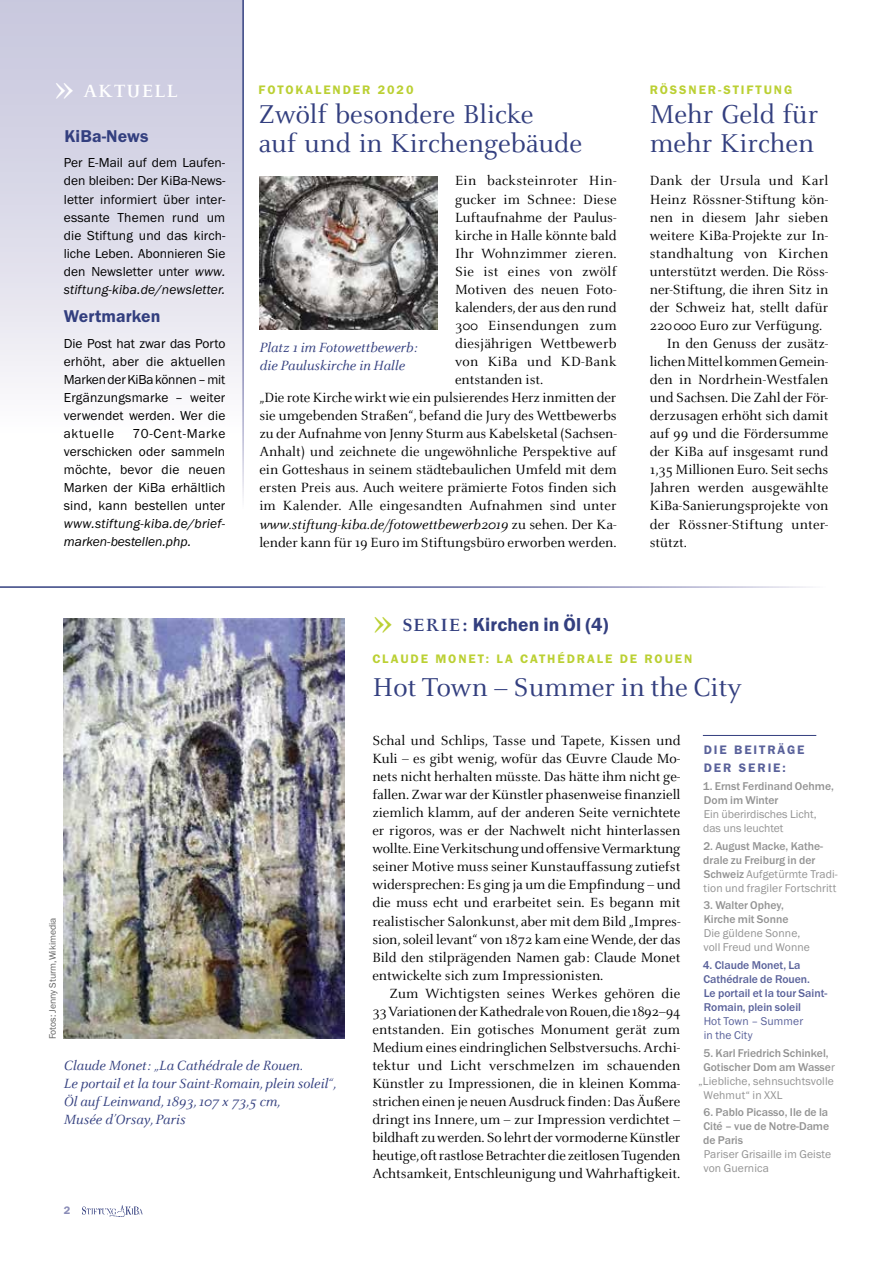
<style>
.page{position:relative;width:893px;height:1263px;background:#fff}
.page>*{position:absolute;margin:0;border:0;box-sizing:border-box;transform-origin:0 0}
.t1{font:28.5px/29.2px "Celeste OT";color:#333f7f}
.t2{font:19.5px "Franklin Gothic URW Dem";letter-spacing:.005em;color:#333f7f}
.t3{font:700 19.5px "Celeste OT";letter-spacing:.055em;color:#fff}
.t4{font:17.7px "Franklin Gothic URW Dem";letter-spacing:.005em;color:#333f7f}
.t5{font:14.7px/18px "Celeste OT";color:#000;text-align:justify}
.t6{font:italic 14.7px/18px "Celeste OT";color:#333f7f}
.t7{font:14.7px "Celeste OT";letter-spacing:.02em;color:#000}
.t8{font:italic 14.7px "Celeste OT";color:#000}
.t9{font:14.7px "Celeste OT";letter-spacing:.025em;color:#000}
.t10{font:13.5px/18px "Franklin Gothic URW Boo";letter-spacing:.01em;color:#000;text-align:justify}
.t11{font:13.5px/18px "Franklin Gothic URW Boo Ita";letter-spacing:.015em;color:#000}
.t12{font:12.75px "Franklin Gothic URW Dem";letter-spacing:.15em;color:#bbd033}
.t13{font:12.75px/18px "Franklin Gothic URW Dem";letter-spacing:.15em;color:#59619a}
.t14{font:500 11.7px/14.1px "Franklin Gothic URW";color:#939393}
.t15{font:11.7px/14.1px "Franklin Gothic URW Boo";letter-spacing:.01em;color:#939393}
.t16{font:500 11.7px/14.1px "Franklin Gothic URW";color:#59619a}
.t17{font:11.7px/14.1px "Franklin Gothic URW Boo";letter-spacing:.01em;color:#59619a}
.t18{font:11.25px "Franklin Gothic URW Dem";color:#8a8cb7}
.t19{font:9.75px "Franklin Gothic URW Boo";color:#636363}
.s1{font-family:"Times";font-weight:400;font-size:40.5px}
.s2{font-family:"Franklin Gothic URW Boo Ita"}
.s3{font-style:normal}
.s4{font-family:"Times";font-size:40.5px;color:#bbd033}
.s5{font-family:"Celeste OT";font-weight:700}
.s6{font-family:"Franklin Gothic URW";font-weight:500}
.s7{font-family:"Franklin Gothic URW Boo";font-weight:400}
</style>
<div class="page">
<img style="left:83px;top:1205px;width:60px;height:11px">
<div style="left:0;top:0;width:242px;height:510px;background:linear-gradient(to bottom,#c4c3db,#fff)"></div>
<img style="left:259px;top:176px;width:179px;height:154px">
<img style="left:64px;top:619px;width:280px;height:419px">
<hr style="left:703px;top:735px;width:113px;height:1px;background:#333f7f">
<h2 class="t3" style="left:54px;top:80px;width:125px"><span class="s1">»</span> AKTUELL</h2>
<p class="t4" style="left:64px;top:125px;width:86px">KiBa-News</p>
<p class="t10" style="left:64px;top:154px;width:163px">Per E-Mail auf dem Laufen&shy;den bleiben: Der KiBa-News&shy;letter informiert über inter&shy;essante Themen rund um die Stiftung und das kirch&shy;liche Leben. Abonnieren Sie den Newsletter unter <span class="s2">www.</span></p>
<p class="t11" style="left:64px;top:280px;width:163px">stiftung-kiba.de/newsletter.</p>
<p class="t4" style="left:64px;top:305px;width:98px">Wertmarken</p>
<p class="t10" style="left:64px;top:334px;width:163px">Die Post hat zwar das Porto erhöht, aber die aktuellen Marken der KiBa können – mit Ergänzungsmarke – weiter verwendet werden. Wer die aktuelle</p>
<p class="t10" style="left:64px;top:424px;width:163px;text-indent:69px">70-Cent-Marke verschicken oder sammeln möchte, bevor die neuen Marken der KiBa erhältlich sind, kann bestellen unter</p>
<p class="t11" style="left:64px;top:515px;width:163px">www.stiftung-kiba.de/brief&shy;marken-bestellen.php.</p>
<p class="t12" style="left:259px;top:81px;width:156px">FOTOKALENDER 2020</p>
<h1 class="t1" style="left:259px;top:100px;width:325px">Zwölf besondere Blicke<br>auf und in Kirchengebäude</h1>
<p class="t9" style="left:455px;top:173px;width:163px">Ein backsteinroter Hin-</p>
<p class="t5" style="left:455px;top:190px;width:163px">gucker im Schnee: Diese</p>
<p class="t5" style="left:455px;top:208px;width:163px">Luftaufnahme der Paulus-</p>
<p class="t5" style="left:455px;top:226px;width:163px">kirche in Halle könnte bald</p>
<p class="t5" style="left:455px;top:244px;width:163px">Ihr Wohnzimmer zieren.</p>
<p class="t7" style="left:455px;top:263px;width:163px">Sie ist eines von zwölf</p>
<p class="t5" style="left:455px;top:280px;width:163px">Motiven des neuen Foto-</p>
<p class="t5" style="left:455px;top:299px;width:163px">kalenders, der aus den rund</p>
<p class="t7" style="left:455px;top:317px;width:163px">300 Einsendungen zum</p>
<p class="t5" style="left:455px;top:335px;width:163px">diesjährigen Wettbewerb</p>
<p class="t7" style="left:455px;top:353px;width:163px">von KiBa und KD-Bank</p>
<p class="t5" style="left:455px;top:371px;width:90px">entstanden ist.</p>
<p class="t5" style="left:259px;top:389px;width:358px">„Die rote Kirche wirkt wie ein pulsierendes Herz inmitten der</p>
<p class="t5" style="left:259px;top:407px;width:359px">sie umgebenden Straßen“, befand die Jury des Wettbewerbs</p>
<p class="t5" style="left:259px;top:425px;width:359px">zu der Aufnahme von Jenny Sturm aus Kabelsketal (Sachsen-</p>
<p class="t5" style="left:259px;top:443px;width:359px">Anhalt) und zeichnete die ungewöhnliche Perspektive auf</p>
<p class="t5" style="left:259px;top:461px;width:359px">ein Gotteshaus in seinem städtebaulichen Umfeld mit dem</p>
<p class="t5" style="left:259px;top:479px;width:359px">ersten Preis aus. Auch weitere prämierte Fotos finden sich</p>
<p class="t5" style="left:259px;top:497px;width:359px">im Kalender. Alle eingesandten Aufnahmen sind unter</p>
<p class="t8" style="left:259px;top:516px;width:359px">www.stiftung-kiba.de/fotowettbewerb2019 <span class="s3">zu sehen. Der Ka-</span></p>
<p class="t5" style="left:259px;top:533px;width:359px">lender kann für 19 Euro im Stiftungsbüro erworben werden.</p>
<p class="t6" style="left:259px;top:339px;width:160px">Platz 1 im Fotowettbewerb: die Pauluskirche in Halle</p>
<h2 class="t2" style="left:373px;top:612px;width:237px"><span class="s4">»</span> <span class="s5">SERIE:</span> Kirchen in Öl (4)</h2>
<p class="t12" style="left:650px;top:81px;width:144px">RÖSSNER-STIFTUNG</p>
<h1 class="t1" style="left:650px;top:100px;width:170px">Mehr Geld für mehr Kirchen</h1>
<p class="t5" style="left:650px;top:172px;width:180px">Dank der Ursula und Karl</p>
<p class="t5" style="left:650px;top:190px;width:180px">Heinz Rössner-Stiftung kön-</p>
<p class="t5" style="left:650px;top:208px;width:180px">nen in diesem Jahr sieben</p>
<p class="t5" style="left:650px;top:226px;width:180px">weitere KiBa-Projekte zur In-</p>
<p class="t9" style="left:650px;top:245px;width:180px">standhaltung von Kirchen</p>
<p class="t5" style="left:650px;top:262px;width:180px">unterstützt werden. Die Röss-</p>
<p class="t5" style="left:650px;top:280px;width:180px">ner-Stiftung, die ihren Sitz in</p>
<p class="t5" style="left:650px;top:299px;width:180px">der Schweiz hat, stellt dafür</p>
<p class="t5" style="left:650px;top:317px;width:174px">220000 Euro zur Verfügung.</p>
<p class="t5" style="left:667px;top:335px;width:163px">In den Genuss der zusätz-</p>
<p class="t5" style="left:650px;top:353px;width:180px">lichen Mittel kommen Gemein-</p>
<p class="t5" style="left:650px;top:371px;width:180px">den in Nordrhein-Westfalen</p>
<p class="t5" style="left:650px;top:389px;width:180px">und Sachsen. Die Zahl der För-</p>
<p class="t5" style="left:650px;top:407px;width:180px">derzusagen erhöht sich damit</p>
<p class="t5" style="left:650px;top:425px;width:180px">auf 99 und die Fördersumme</p>
<p class="t5" style="left:650px;top:443px;width:180px">der KiBa auf insgesamt rund</p>
<p class="t5" style="left:650px;top:461px;width:180px">1,35 Millionen Euro. Seit sechs</p>
<p class="t5" style="left:650px;top:479px;width:180px">Jahren werden ausgewählte</p>
<p class="t5" style="left:650px;top:497px;width:180px">KiBa-Sanierungsprojekte von</p>
<p class="t5" style="left:650px;top:515px;width:180px">der Rössner-Stiftung unter-</p>
<p class="t5" style="left:650px;top:533px;width:39px">stützt.</p>
<p class="t19" style="left:47px;top:1039px;width:123px;rotate:-90deg">Fotos: Jenny Sturm,Wikimedia</p>
<p class="t6" style="left:64px;top:1056px;width:274px">Claude Monet: „La Cathédrale de Rouen.<br>Le portail et la tour Saint-Romain, plein soleil“, Öl auf Leinwand, 1893, 107 x 73,5 cm,<br>Musée d’Orsay, Paris</p>
<p class="t18" style="left:64px;top:1203px;width:8px">2</p>
<p class="t12" style="left:372px;top:651px;width:321px">CLAUDE MONET: LA CATHÉDRALE DE ROUEN</p>
<h1 class="t1" style="left:372px;top:673px;width:371px">Hot Town – Summer in the City</h1>
<p class="t5" style="left:372px;top:732px;width:310px">Schal und Schlips, Tasse und Tapete, Kissen und Kuli – es gibt wenig, wofür das Œuvre Claude Mo&shy;nets nicht herhalten müsste. Das hätte ihm nicht ge&shy;fallen. Zwar war der Künstler phasenweise finanziell ziemlich klamm, auf der anderen Seite vernichtete er rigoros, was er der Nachwelt nicht hinterlassen wollte. Eine Verkitschung und offensive Vermarktung seiner Motive muss seiner Kunstauffassung zutiefst widersprechen: Es ging ja um die Empfindung – und die muss echt und erarbeitet sein. Es begann mit realistischer Salonkunst, aber mit dem Bild „Impres&shy;sion, soleil levant“ von 1872 kam eine Wende, der das Bild den stilprägenden Namen gab: Claude Monet entwickelte sich zum Impressionisten.</p>
<p class="t5" style="left:372px;top:984px;width:310px;text-indent:17px">Zum Wichtigsten seines Werkes gehören die 33 Variationen der Kathedrale von Rouen, die 1892–94 entstanden. Ein gotisches Monument gerät zum Medium eines eindringlichen Selbstversuchs. Archi&shy;tektur und Licht verschmelzen im schauenden Künstler zu Impressionen, die in kleinen Komma&shy;strichen einen je neuen Ausdruck finden: Das Äußere dringt ins Innere, um – zur Impression verdichtet – bildhaft zu werden. So lehrt der vormoderne Künstler heutige, oft rastlose Betrachter die zeitlosen Tugenden Achtsamkeit, Entschleunigung und Wahrhaftigkeit.</p>
<p class="t13" style="left:704px;top:740px;width:102px">DIE BEITRÄGE<br>DER SERIE:</p>
<p class="t14" style="left:703px;top:779px;width:133px">1. Ernst Ferdinand Oehme,<br>Dom im Winter</p>
<p class="t15" style="left:703px;top:807px;width:115px">Ein überirdisches Licht, das uns leuchtet</p>
<p class="t14" style="left:703px;top:838px;width:121px">2. August Macke, Kathe&shy;drale zu Freiburg in der</p>
<p class="t15" style="left:704px;top:867px;width:136px"><span class="s6">Schweiz</span> Aufgetürmte Tradi&shy;tion und fragiler Fortschritt</p>
<p class="t14" style="left:703px;top:898px;width:87px">3. Walter Ophey,<br>Kirche mit Sonne</p>
<p class="t15" style="left:703px;top:926px;width:108px">Die güldene Sonne, voll Freud und Wonne</p>
<p class="t16" style="left:703px;top:958px;width:126px">4. Claude Monet, La<br>Cathédrale de Rouen.<br>Le portail et la tour Saint-<br>Romain, plein soleil</p>
<p class="t17" style="left:704px;top:1014px;width:101px">Hot Town – Summer in the City</p>
<p class="t14" style="left:703px;top:1045px;width:133px">5. Karl Friedrich Schinkel,<br>Gotischer Dom am Wasse<span class="s7">r</span></p>
<p class="t15" style="left:704px;top:1073px;width:132px;text-indent:-6px">„Liebliche, sehnsuchtsvolle<br>Wehmut“ in XXL</p>
<p class="t14" style="left:703px;top:1105px;width:127px;text-align:justify">6. Pablo Picasso, Ile de la Cité – vue de Notre-Dame de Paris</p>
<p class="t15" style="left:703px;top:1147px;width:129px">Pariser Grisaille im Geiste von Guernica</p>
</div>
